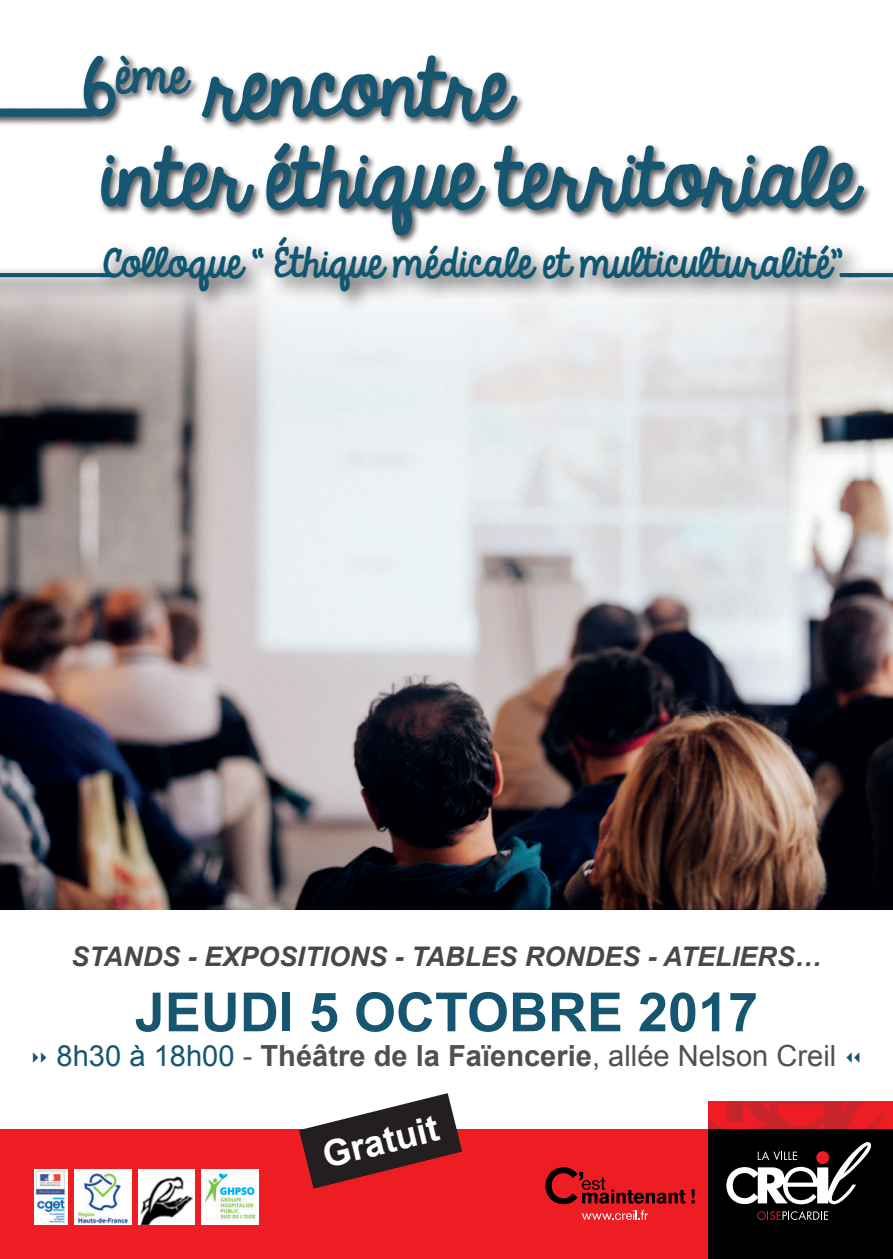
<style>
.page{position:relative;width:893px;height:1259px;background:#fff}
.page>*{position:absolute;margin:0;border:0;box-sizing:border-box;transform-origin:0 0}
.t1{font:72px/90px "KG Always A Good Time";color:#165671}
.t2{font:700 54px "Arial";color:#165671}
.t3{font:36px "KG Always A Good Time";color:#0f5671}
.t4{font:700 36px "Arial";color:#fff}
.t5{font:700 29.1px "Arial";color:#51504c}
.t6{font:italic 700 27px "Arial";color:#494844}
.s1{font-weight:400;color:#165671}
.s2{font-weight:400}
</style>
<div class="page">
<div style="left:0;top:1129px;width:709px;height:130px;background:#ee1d23"></div>
<svg style="left:582px;top:1210px;width:66px;height:10px"></svg>
<svg style="left:691px;top:1189px;width:4px;height:14px"></svg>
<svg style="left:545px;top:1167px;width:140px;height:37px"></svg>
<div style="left:709px;top:1101px;width:184px;height:29px;background:#ee1d23"></div>
<div style="left:709px;top:1129px;width:184px;height:130px;background:#000"></div>
<svg style="left:726px;top:1142px;width:145px;height:62px"></svg>
<svg style="left:757px;top:1211px;width:9px;height:9px"></svg>
<div style="left:758px;top:1212px;width:7px;height:7px;background:#000;border-radius:50%"></div>
<svg style="left:767px;top:1211px;width:61px;height:9px"></svg>
<svg style="left:709px;top:1118px;width:15px;height:11px"></svg>
<div style="left:727px;top:1101px;width:15px;height:21px;background:#c8242b"></div>
<svg style="left:745px;top:1101px;width:141px;height:28px"></svg>
<img style="left:0;top:314px;width:893px;height:595px">
<svg style="left:299px;top:1093px;width:163px;height:95px"></svg>
<div style="left:0;top:53px;width:873px;height:192px;background:#231f20;opacity:.75"></div>
<div style="left:0;top:230px;width:893px;height:84px;background:#231f20;opacity:.75"></div>
<img style="left:34px;top:1169px;width:33px;height:56px">
<img style="left:74px;top:1169px;width:57px;height:56px">
<img style="left:202px;top:1169px;width:56px;height:56px">
<div style="left:138px;top:1169px;width:57px;height:56px;background:#fff"></div>
<img style="left:141px;top:1176px;width:51px;height:49px">
<h1 class="t1" style="left:101px;top:47px;width:757px;text-indent:-100px">___6<sup>ème</sup> rencontre<br>inter éthique territoriale</h1>
<p class="t3" style="left:-6px;top:236px;width:909px">________Colloque “ Éthique médicale et multiculturalité”_____</p>
<p class="t6" style="left:71px;top:938px;width:752px">STANDS - EXPOSITIONS - TABLES RONDES - ATELIERS…</p>
<h2 class="t2" style="left:135px;top:976px;width:625px">JEUDI 5 OCTOBRE 2017</h2>
<p class="t5" style="left:57px;top:1036px;width:781px"><span class="s1">8h30 à 18h00</span> <span class="s2">-</span> Théâtre de la Faïencerie<span class="s2">, allée Nelson Creil</span></p>
<p class="t4" style="left:318px;top:1132px;width:120px;rotate:-14deg">Gratuit</p>
</div>
